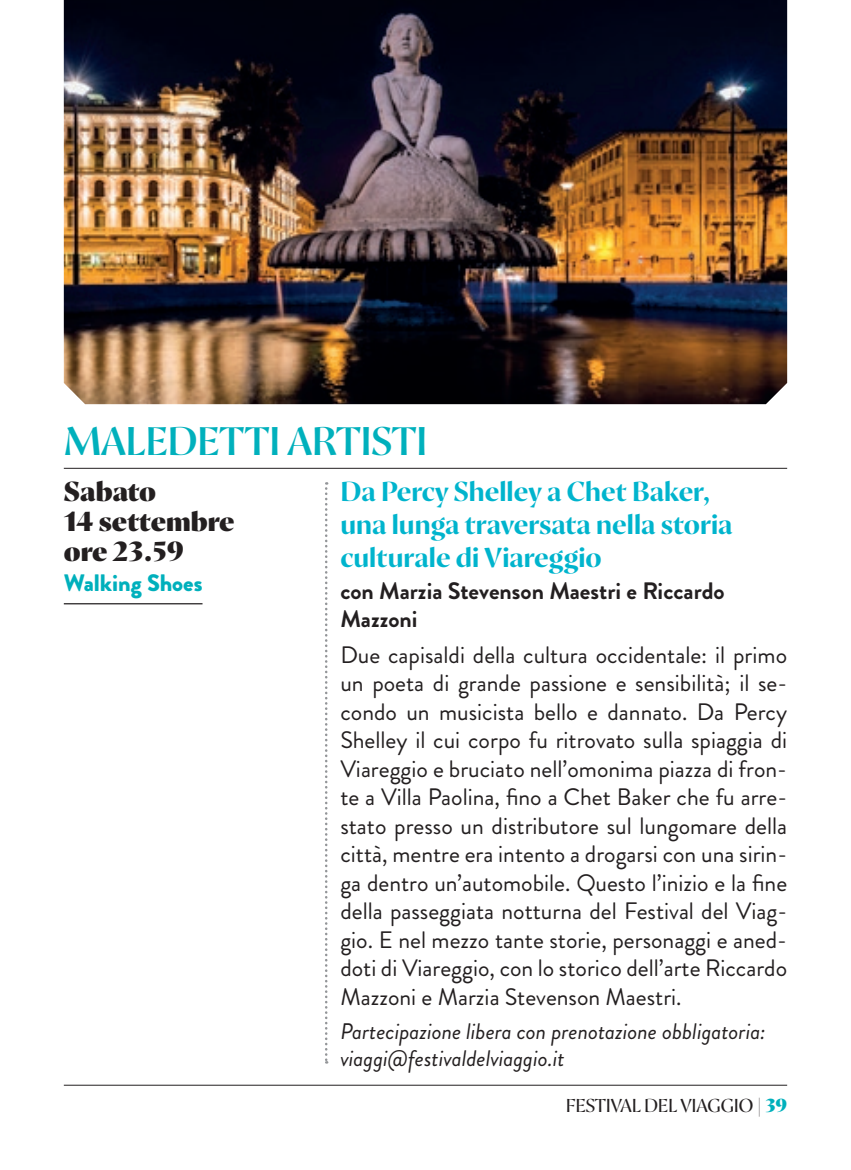
<style>
.page{position:relative;width:851px;height:1170px;background:#fff}
.page>*{position:absolute;margin:0;border:0;box-sizing:border-box;transform-origin:0 0}
.t1{font:600 40px "Proza Display";color:#00b0bc}
.t2{font:700 27.5px/33px "Proza Display";color:#00b4cd}
.t3{font:900 27.5px/30.2px "Proza Display";color:#231f20}
.t4{font:23.75px/28.5px "Brandon Grotesque";color:#231f20;text-align:justify}
.t5{font:700 23.75px/28.5px "Brandon Grotesque";color:#231f20}
.t6{font:900 23.75px "Brandon Grotesque";color:#00b0bc}
.t7{font:italic 22.5px/27px "Brandon Grotesque";color:#231f20}
.t8{font:18.75px "Proza Display";color:#231f20}
.t9{font:900 18.75px "Proza Display";color:#00b0bc}
.s1{font-weight:400;color:#231f20}
</style>
<div class="page">
<hr style="left:64px;top:1084px;width:723px;height:1px;background:#231f20">
<hr style="left:64px;top:603px;width:138px;height:1px;background:#231f20">
<hr style="left:64px;top:468px;width:723px;height:1px;background:#231f20">
<svg style="left:325px;top:482px;width:2px;height:581px"></svg>
<img style="left:64px;top:0;width:723px;height:404px">
<h1 class="t1" style="left:64px;top:418px;width:85px">MALEDETTI</h1>
<h1 class="t1" style="left:287px;top:418px;width:44px">ARTISTI</h1>
<p class="t3" style="left:64px;top:476px;width:172px">Sabato<br>14 settembre ore 23.59</p>
<p class="t6" style="left:64px;top:565px;width:140px">Walking Shoes</p>
<p class="t2" style="left:340px;top:475px;width:393px">Da Percy Shelley a Chet Baker, una lunga traversata nella storia culturale di Viareggio</p>
<p class="t5" style="left:340px;top:576px;width:386px">con Marzia Stevenson Maestri e Riccardo<br>Mazzoni</p>
<p class="t4" style="left:340px;top:640px;width:448px">Due capisaldi della cultura occidentale: il primo un poeta di grande passione e sensibilità; il se&shy;condo un musicista bello e dannato. Da Percy Shelley il cui corpo fu ritrovato sulla spiaggia di Viareggio e bruciato nell’omonima piazza di fron&shy;te a Villa Paolina, fino a Chet Baker che fu arre&shy;stato presso un distributore sul lungomare della città, mentre era intento a drogarsi con una sirin&shy;ga dentro un’automobile. Questo l’inizio e la fine della passeggiata notturna del Festival del Viag&shy;gio. E nel mezzo tante storie, personaggi e aned&shy;doti di Viareggio, con lo storico dell’arte Riccardo Mazzoni e Marzia Stevenson Maestri.</p>
<p class="t7" style="left:340px;top:1018px;width:427px">Partecipazione libera con prenotazione obbligatoria: viaggi@festivaldelviaggio.it</p>
<p class="t8" style="left:565px;top:1094px;width:40px">FESTIVAL</p>
<p class="t8" style="left:644px;top:1094px;width:12px">DEL</p>
<p class="t8" style="left:680px;top:1094px;width:23px">VIAGGIO</p>
<p class="t9" style="left:756px;top:1093px;width:32px"><span class="s1">|</span> 39</p>
</div>
